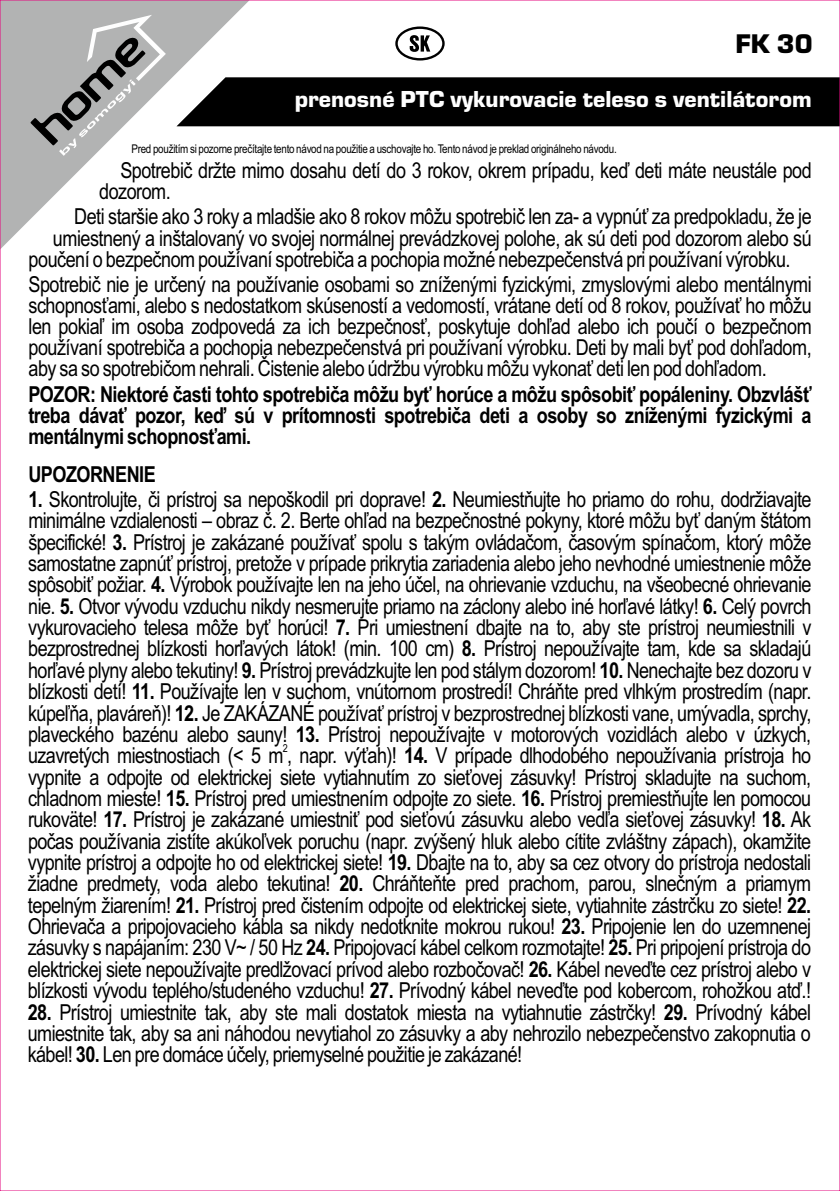
<style>
.page{position:relative;width:840px;height:1191px;background:#fff}
.page>*{position:absolute;margin:0;border:0;box-sizing:border-box;transform-origin:0 0}
.t1{font:28px "Eurostile TEE Blac";color:#000}
.t2{font:24px "Eurostile TEE Blac";color:#fefefe}
.t3{font:22px/21.4px "Arial Narrow";letter-spacing:-.025em;color:#000;text-align:justify}
.t4{font:700 22px/21.4px "Arial Narrow";letter-spacing:-.025em;color:#000;text-align:justify}
.t5{font:12px "Arial Narrow";letter-spacing:-.025em;color:#000}
.t6{font:11px "Arial Narrow";color:#000}
.s1{font-weight:700}
</style>
<div class="page">
<div style="left:266px;top:77px;width:571px;height:49px;background:#000"></div>
<svg style="left:2px;top:2px;width:264px;height:246px"></svg>
<svg style="left:30px;top:15px;width:136px;height:141px"></svg>
<svg style="left:395px;top:26px;width:49px;height:35px"></svg>
<p class="t1" style="left:735px;top:32px;width:79px">FK 30</p>
<p class="t2" style="left:294px;top:89px;width:518px">prenosné PTC vykurovacie teleso s ventilátorom</p>
<p class="t5" style="left:131px;top:145px;width:486px">Pred použitím si pozorne prečítajte tento návod na použitie a uschovajte ho. Tento návod je preklad originálneho návodu.</p>
<p class="t3" style="left:99px;top:162px;width:713px;text-indent:21px">Spotrebič držte mimo dosahu detí do 3 rokov, okrem prípadu, keď deti máte neustále pod dozorom.</p>
<p class="t3" style="left:74px;top:208px;width:738px">Deti staršie ako 3 roky a mladšie ako 8 rokov môžu spotrebič len za- a vypnúť za predpokladu, že je</p>
<p class="t3" style="left:53px;top:229px;width:760px">umiestnený a inštalovaný vo svojej normálnej prevádzkovej polohe, ak sú deti pod dozorom alebo sú</p>
<p class="t3" style="left:29px;top:250px;width:763px">poučení o bezpečnom používaní spotrebiča a pochopia možné nebezpečenstvá pri používaní výrobku.</p>
<p class="t3" style="left:28px;top:275px;width:784px">Spotrebič nie je určený na používanie osobami so zníženými fyzickými, zmyslovými alebo mentálnymi schopnosťami, alebo s nedostatkom skúseností a vedomostí, vrátane detí od 8 rokov, používať ho môžu len pokiaľ im osoba zodpovedá za ich bezpečnosť, poskytuje dohľad alebo ich poučí o bezpečnom používaní spotrebiča a pochopia nebezpečenstvá pri používaní výrobku. Deti by mali byť pod dohľadom, aby sa so spotrebičom nehrali. Čistenie alebo údržbu výrobku môžu vykonať deti len pod dohľadom.</p>
<p class="t4" style="left:28px;top:385px;width:784px">POZOR: Niektoré časti tohto spotrebiča môžu byť horúce a môžu spôsobiť popáleniny. Obzvlášť treba dávať pozor, keď sú v prítomnosti spotrebiča deti a osoby so zníženými fyzickými a mentálnymi schopnosťami.</p>
<p class="t4" style="left:28px;top:465px;width:129px">UPOZORNENIE</p>
<p class="t3" style="left:28px;top:491px;width:784px"><span class="s1">1.</span> Skontrolujte, či prístroj sa nepoškodil pri doprave! <span class="s1">2.</span> Neumiestňujte ho priamo do rohu, dodržiavajte minimálne vzdialenosti – obraz č. 2. Berte ohľad na bezpečnostné pokyny, ktoré môžu byť daným štátom špecifické! <span class="s1">3.</span> Prístroj je zakázané používať spolu s takým ovládačom, časovým spínačom, ktorý môže samostatne zapnúť prístroj, pretože v prípade prikrytia zariadenia alebo jeho nevhodné umiestnenie môže spôsobiť požiar. <span class="s1">4.</span> Výrobok používajte len na jeho účel, na ohrievanie vzduchu, na všeobecné ohrievanie nie. <span class="s1">5.</span> Otvor vývodu vzduchu nikdy nesmerujte priamo na záclony alebo iné horľavé látky! <span class="s1">6.</span> Celý povrch vykurovacieho telesa môže byť horúci! <span class="s1">7.</span> Pri umiestnení dbajte na to, aby ste prístroj neumiestnili v bezprostrednej blízkosti horľavých látok! (min. 100 cm) <span class="s1">8.</span> Prístroj nepoužívajte tam, kde sa skladajú horľavé plyny alebo tekutiny! <span class="s1">9.</span> Prístroj prevádzkujte len pod stálym dozorom! <span class="s1">10.</span> Nenechajte bez dozoru v blízkosti detí! <span class="s1">11.</span> Používajte len v suchom, vnútornom prostredí! Chráňte pred vlhkým prostredím (napr. kúpeľňa, plaváreň)! <span class="s1">12.</span> Je ZAKÁZANÉ používať prístroj v bezprostrednej blízkosti vane, umývadla, sprchy, plaveckého bazénu alebo sauny! <span class="s1">13.</span> Prístroj nepoužívajte v motorových vozidlách alebo v úzkych,</p>
<p class="t6" style="left:283px;top:744px;width:7px">2</p>
<p class="t3" style="left:28px;top:747px;width:784px">uzavretých miestnostiach (&lt; 5 m , napr. výťah)! <span class="s1">14.</span> V prípade dlhodobého nepoužívania prístroja ho vypnite a odpojte od elektrickej siete vytiahnutím zo sieťovej zásuvky! Prístroj skladujte na suchom, chladnom mieste! <span class="s1">15.</span> Prístroj pred umiestnením odpojte zo siete. <span class="s1">16.</span> Prístroj premiestňujte len pomocou rukoväte! <span class="s1">17.</span> Prístroj je zakázané umiestniť pod sieťovú zásuvku alebo vedľa sieťovej zásuvky! <span class="s1">18.</span> Ak počas používania zistíte akúkoľvek poruchu (napr. zvýšený hluk alebo cítite zvláštny zápach), okamžite vypnite prístroj a odpojte ho od elektrickej siete! <span class="s1">19.</span> Dbajte na to, aby sa cez otvory do prístroja nedostali žiadne predmety, voda alebo tekutina! <span class="s1">20.</span> Chráňteňte pred prachom, parou, slnečným a priamym tepelným žiarením! <span class="s1">21.</span> Prístroj pred čistením odpojte od elektrickej siete, vytiahnite zástrčku zo siete! <span class="s1">22.<br></span>Ohrievača a pripojovacieho kábla sa nikdy nedotknite mokrou rukou! <span class="s1">23.</span> Pripojenie len do uzemnenej zásuvky s napájaním: 230 V~ / 50 Hz <span class="s1">24.</span> Pripojovací kábel celkom rozmotajte! <span class="s1">25.</span> Pri pripojení prístroja do elektrickej siete nepoužívajte predlžovací prívod alebo rozbočovač! <span class="s1">26.</span> Kábel neveďte cez prístroj alebo v blízkosti vývodu teplého/studeného vzduchu! <span class="s1">27.</span> Prívodný kábel neveďte pod kobercom, rohožkou atď.!</p>
<p class="t3" style="left:28px;top:1003px;width:784px"><span class="s1">28.</span> Prístroj umiestnite tak, aby ste mali dostatok miesta na vytiahnutie zástrčky! <span class="s1">29.</span> Prívodný kábel umiestnite tak, aby sa ani náhodou nevytiahol zo zásuvky a aby nehrozilo nebezpečenstvo zakopnutia o kábel! <span class="s1">30.</span> Len pre domáce účely, priemyselné použitie je zakázané!</p>
</div>
